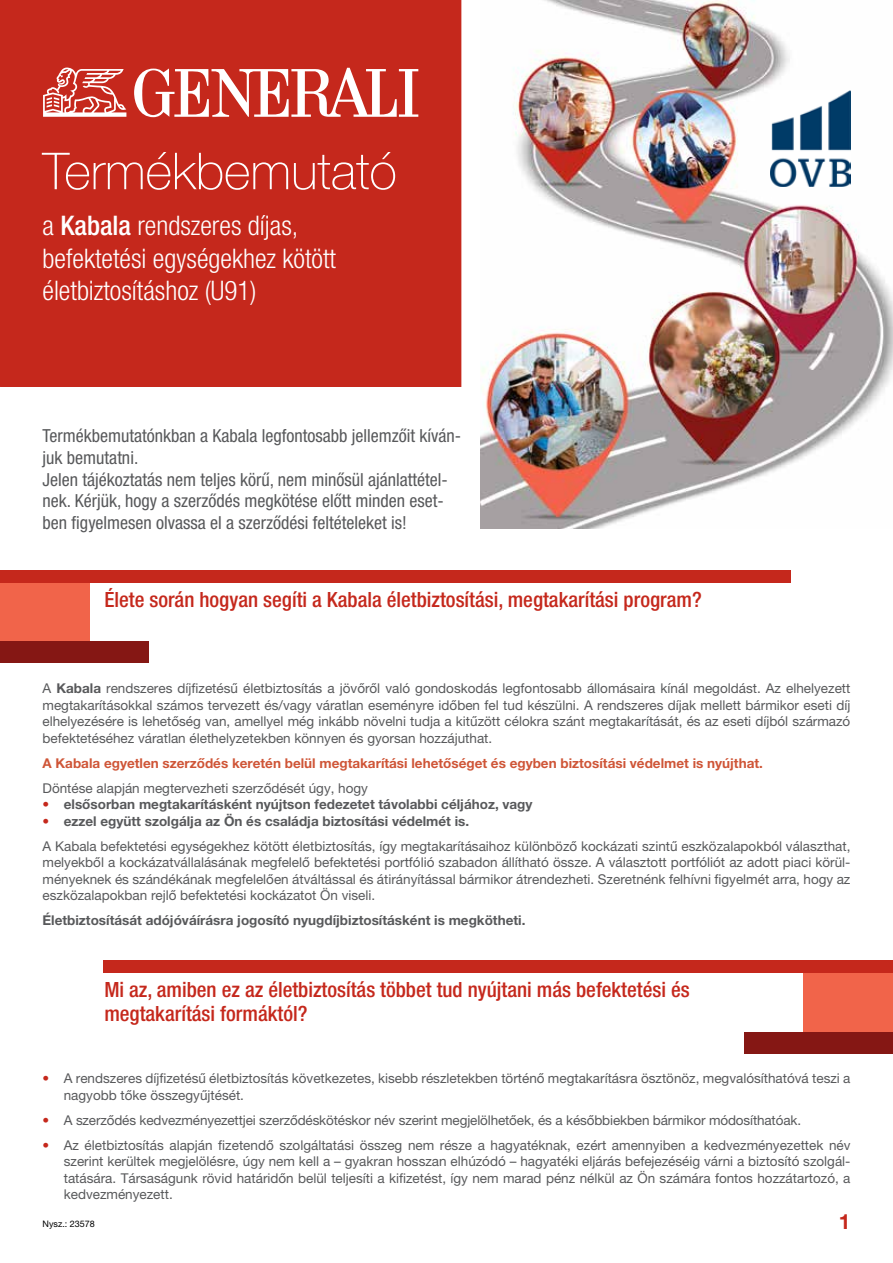
<style>
.page{position:relative;width:893px;height:1263px;background:#fff}
.page>*{position:absolute;margin:0;border:0;box-sizing:border-box;transform-origin:0 0}
.t1{font:100 51px "Helvetica Neue LT Pro";color:#fff}
.t2{font:300 condensed 27px/32.4px "Helvetica Neue LT Pro";color:#fff}
.t3{font:500 condensed 21px/24px "Helvetica Neue LT Pro";color:#c5281c}
.t4{font:700 21px "Helvetica Neue LT Pro";color:#c5281c}
.t5{font:condensed 18px/21.6px "Helvetica Neue LT Pro";color:#58595b}
.t6{font:13.5px/16.5px "Helvetica Neue LT Pro";color:#58595b;text-align:justify}
.t7{font:700 13.5px "Helvetica Neue LT Pro";color:#58595b}
.t8{font:700 13.5px "Helvetica Neue LT Pro";color:#cf5537}
.t9{font:9px "Helvetica Neue LT Pro";color:#000}
.s1{font-weight:500}
.s2{font-weight:700}
.s3{font-weight:400;color:#c5281c}
.s4{color:#c5281c}
</style>
<div class="page">
<div style="left:0;top:0;width:461px;height:387px;background:#c5281c"></div>
<div style="left:0;top:138px;width:425px;height:66px;background:#c5281c"></div>
<div style="left:0;top:216px;width:425px;height:117px;background:#c5281c"></div>
<div style="left:0;top:583px;width:89px;height:59px;background:#f1644a"></div>
<div style="left:0;top:570px;width:791px;height:13px;background:#c5281c"></div>
<div style="left:0;top:641px;width:149px;height:21px;background:#851714"></div>
<svg style="left:43px;top:67px;width:375px;height:50px"></svg>
<img style="left:480px;top:0;width:413px;height:529px">
<img style="left:770px;top:91px;width:80px;height:95px">
<div style="left:804px;top:971px;width:89px;height:62px;background:#f1644a"></div>
<div style="left:103px;top:960px;width:790px;height:12px;background:#c5281c"></div>
<div style="left:745px;top:1032px;width:148px;height:21px;background:#851714"></div>
<h1 class="t1" style="left:43px;top:142px;width:356px">Termékbemutató</h1>
<h2 class="t2" style="left:43px;top:209px;width:295px">a <span class="s1">Kabala</span> rendszeres díjas, befektetési egységekhez kötött életbiztosításhoz (U91)</h2>
<p class="t5" style="left:43px;top:425px;width:420px">Termékbemutatónkban a Kabala legfontosabb jellemzőit kíván&shy;juk bemutatni.<br>Jelen tájékoztatás nem teljes körű, nem minősül ajánlattétel&shy;nek. Kérjük, hogy a szerződés megkötése előtt minden eset&shy;ben figyelmesen olvassa el a szerződési feltételeket is!</p>
<h3 class="t3" style="left:104px;top:587px;width:599px">Élete során hogyan segíti a Kabala életbiztosítási, megtakarítási program?</h3>
<p class="t6" style="left:43px;top:680px;width:809px">A <span class="s2">Kabala</span> rendszeres díjfizetésű életbiztosítás a jövőről való gondoskodás legfontosabb állomásaira kínál megoldást. Az elhelyezett megtakarításokkal számos tervezett és/vagy váratlan eseményre időben fel tud készülni. A rendszeres díjak mellett bármikor eseti díj elhelyezésére is lehetőség van, amellyel még inkább növelni tudja a kitűzött célokra szánt megtakarítását, és az eseti díjból származó befektetéséhez váratlan élethelyzetekben könnyen és gyorsan hozzájuthat.</p>
<p class="t8" style="left:43px;top:754px;width:722px">A Kabala egyetlen szerződés keretén belül megtakarítási lehetőséget és egyben biztosítási védelmet is nyújthat.</p>
<p class="t6" style="left:43px;top:779px;width:327px">Döntése alapján megtervezheti szerződését úgy, hogy</p>
<p class="t7" style="left:43px;top:796px;width:492px"><span class="s3">•</span> elsősorban megtakarításként nyújtson fedezetet távolabbi céljához, vagy</p>
<p class="t6" style="left:43px;top:808px;width:809px;line-height:25px"><span class="s4">•</span> <span class="s2">ezzel együtt szolgálja az Ön és családja biztosítási védelmét is.<br></span>A Kabala befektetési egységekhez kötött életbiztosítás, így megtakarításaihoz különböző kockázati szintű eszközalapokból választhat,</p>
<p class="t6" style="left:43px;top:854px;width:809px">melyekből a kockázatvállalásának megfelelő befektetési portfólió szabadon állítható össze. A választott portfóliót az adott piaci körül&shy;ményeknek és szándékának megfelelően átváltással és átirányítással bármikor átrendezheti. Szeretnénk felhívni figyelmét arra, hogy az eszközalapokban rejlő befektetési kockázatot Ön viseli.</p>
<p class="t7" style="left:43px;top:912px;width:484px">Életbiztosítását adójóváírásra jogosító nyugdíjbiztosításként is megkötheti.</p>
<h3 class="t3" style="left:104px;top:977px;width:587px">Mi az, amiben ez az életbiztosítás többet tud nyújtani más befektetési és megtakarítási formáktól?</h3>
<p class="t6" style="left:64px;top:1070px;width:788px;text-indent:-21px"><span class="s4">•</span> A rendszeres díjfizetésű életbiztosítás következetes, kisebb részletekben történő megtakarításra ösztönöz, megvalósíthatóvá teszi a nagyobb tőke összegyűjtését.</p>
<p class="t6" style="left:43px;top:1111px;width:760px"><span class="s4">•</span> A szerződés kedvezményezettjei szerződéskötéskor név szerint megjelölhetőek, és a későbbiekben bármikor módosíthatóak.</p>
<p class="t6" style="left:64px;top:1136px;width:788px;text-indent:-21px"><span class="s4">•</span> Az életbiztosítás alapján fizetendő szolgáltatási összeg nem része a hagyatéknak, ezért amennyiben a kedvezményezettek név szerint kerültek megjelölésre, úgy nem kell a – gyakran hosszan elhúzódó – hagyatéki eljárás befejezéséig várni a biztosító szolgál&shy;tatására. Társaságunk rövid határidőn belül teljesíti a kifizetést, így nem marad pénz nélkül az Ön számára fontos hozzátartozó, a kedvezményezett.</p>
<p class="t9" style="left:43px;top:1218px;width:54px">Nysz.: 23578</p>
<h3 class="t4" style="left:839px;top:1209px;width:13px">1</h3>
</div>
